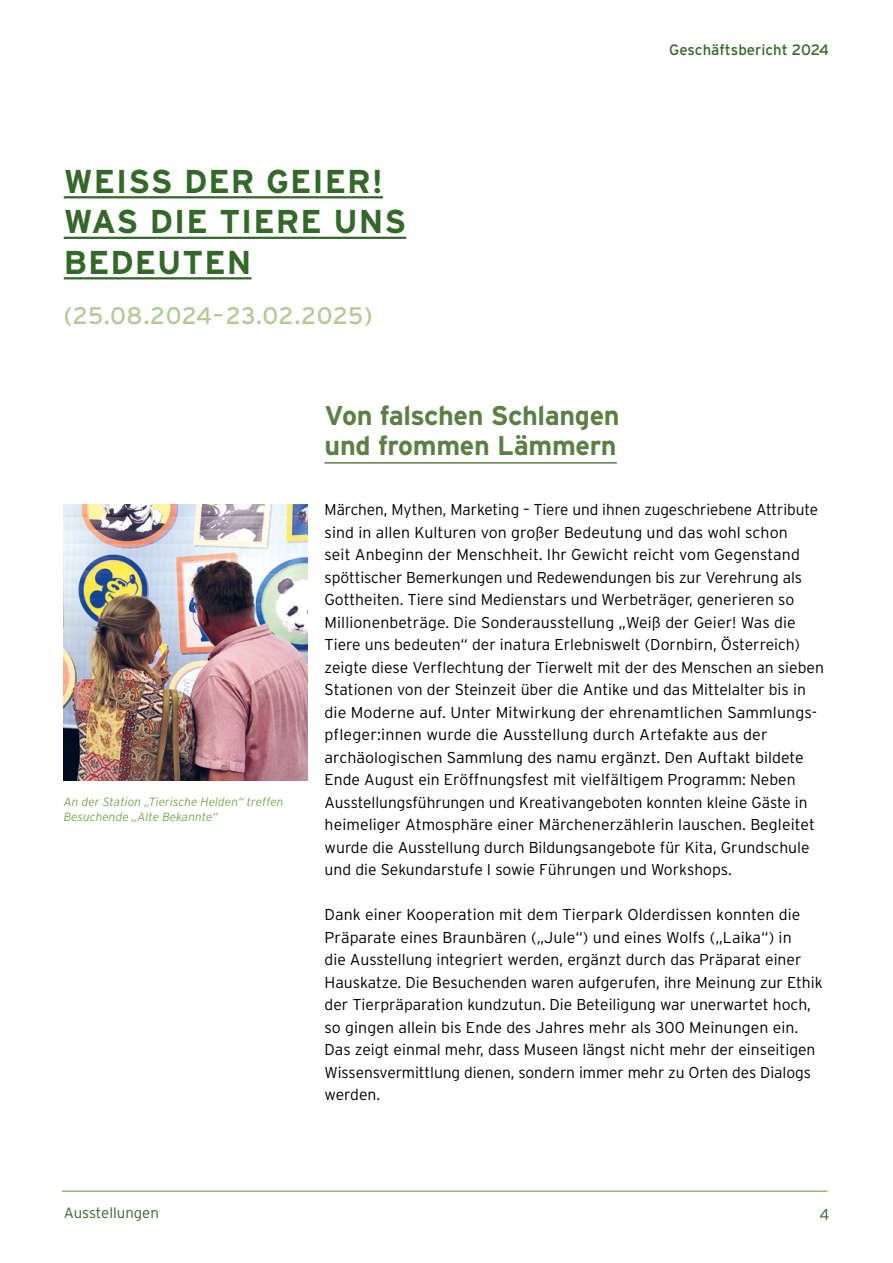
<style>
.page{position:relative;width:893px;height:1263px;background:#fff}
.page>*{position:absolute;margin:0;border:0;box-sizing:border-box;transform-origin:0 0}
.t1{font:700 33px/40.5px "Interstate";letter-spacing:.03em;color:#336829}
.t2{font:700 27px/30px "Interstate";letter-spacing:-.015em;color:#5b7f45}
.t3{font:24px "Interstate";letter-spacing:.01em;color:#b4ca96}
.t4{font:300 15.75px/22.5px "Interstate";color:#000}
.t5{font:300 15.75px "Interstate";color:#336829}
.t6{font:15px "Interstate";color:#336829}
.t7{font:300 15px "Interstate";color:#336829}
.t8{font:italic 300 12px/15px "Interstate";color:#78a950}
</style>
<div class="page">
<hr style="left:325px;top:462px;width:292px;height:2px;background:#5b7f45">
<hr style="left:62px;top:1190px;width:765px;height:2px;background:#78a950">
<img style="left:64px;top:504px;width:244px;height:277px">
<hr style="left:64px;top:196px;width:319px;height:2px;background:#336829">
<hr style="left:64px;top:237px;width:342px;height:2px;background:#336829">
<hr style="left:64px;top:277px;width:187px;height:2px;background:#336829">
<h1 class="t1" style="left:64px;top:161px;width:344px">WEISS DER GEIER!<br>WAS DIE TIERE UNS<br>BEDEUTEN</h1>
<h3 class="t3" style="left:64px;top:302px;width:310px">(25.08.2024–23.02.2025)</h3>
<h2 class="t2" style="left:325px;top:401px;width:297px">Von falschen Schlangen und frommen Lämmern</h2>
<p class="t6" style="left:669px;top:41px;width:161px">Geschäftsbericht 2024</p>
<p class="t8" style="left:64px;top:794px;width:221px">An der Station „Tierische Helden“ treffen<br>Besuchende „Alte Bekannte“</p>
<p class="t4" style="left:325px;top:498px;width:501px">Märchen, Mythen, Marketing – Tiere und ihnen zugeschriebene Attribute sind in allen Kulturen von großer Bedeutung und das wohl schon<br>seit Anbeginn der Menschheit. Ihr Gewicht reicht vom Gegenstand spöttischer Bemerkungen und Redewendungen bis zur Verehrung als Gottheiten. Tiere sind Medienstars und Werbeträger, generieren so Millionenbeträge. Die Sonderausstellung „Weiß der Geier! Was die Tiere uns bedeuten“ der inatura Erlebniswelt (Dornbirn, Österreich) zeigte diese Verflechtung der Tierwelt mit der des Menschen an sieben Stationen von der Steinzeit über die Antike und das Mittelalter bis in die Moderne auf. Unter Mitwirkung der ehrenamtlichen Sammlungs&shy;pfleger:innen wurde die Ausstellung durch Artefakte aus der archäologischen Sammlung des namu ergänzt. Den Auftakt bildete Ende August ein Eröffnungsfest mit vielfältigem Programm: Neben Ausstellungsführungen und Kreativangeboten konnten kleine Gäste in heimeliger Atmosphäre einer Märchenerzählerin lauschen. Begleitet wurde die Ausstellung durch Bildungsangebote für Kita, Grundschule und die Sekundarstufe I sowie Führungen und Workshops.</p>
<p class="t4" style="left:325px;top:903px;width:500px">Dank einer Kooperation mit dem Tierpark Olderdissen konnten die Präparate eines Braunbären („Jule“) und eines Wolfs („Laika“) in<br>die Ausstellung integriert werden, ergänzt durch das Präparat einer Hauskatze. Die Besuchenden waren aufgerufen, ihre Meinung zur Ethik der Tierpräparation kundzutun. Die Beteiligung war unerwartet hoch, so gingen allein bis Ende des Jahres mehr als 300 Meinungen ein.<br>Das zeigt einmal mehr, dass Museen längst nicht mehr der einseitigen Wissensvermittlung dienen, sondern immer mehr zu Orten des Dialogs werden.</p>
<p class="t7" style="left:64px;top:1204px;width:97px">Ausstellungen</p>
<p class="t5" style="left:819px;top:1206px;width:11px">4</p>
</div>
